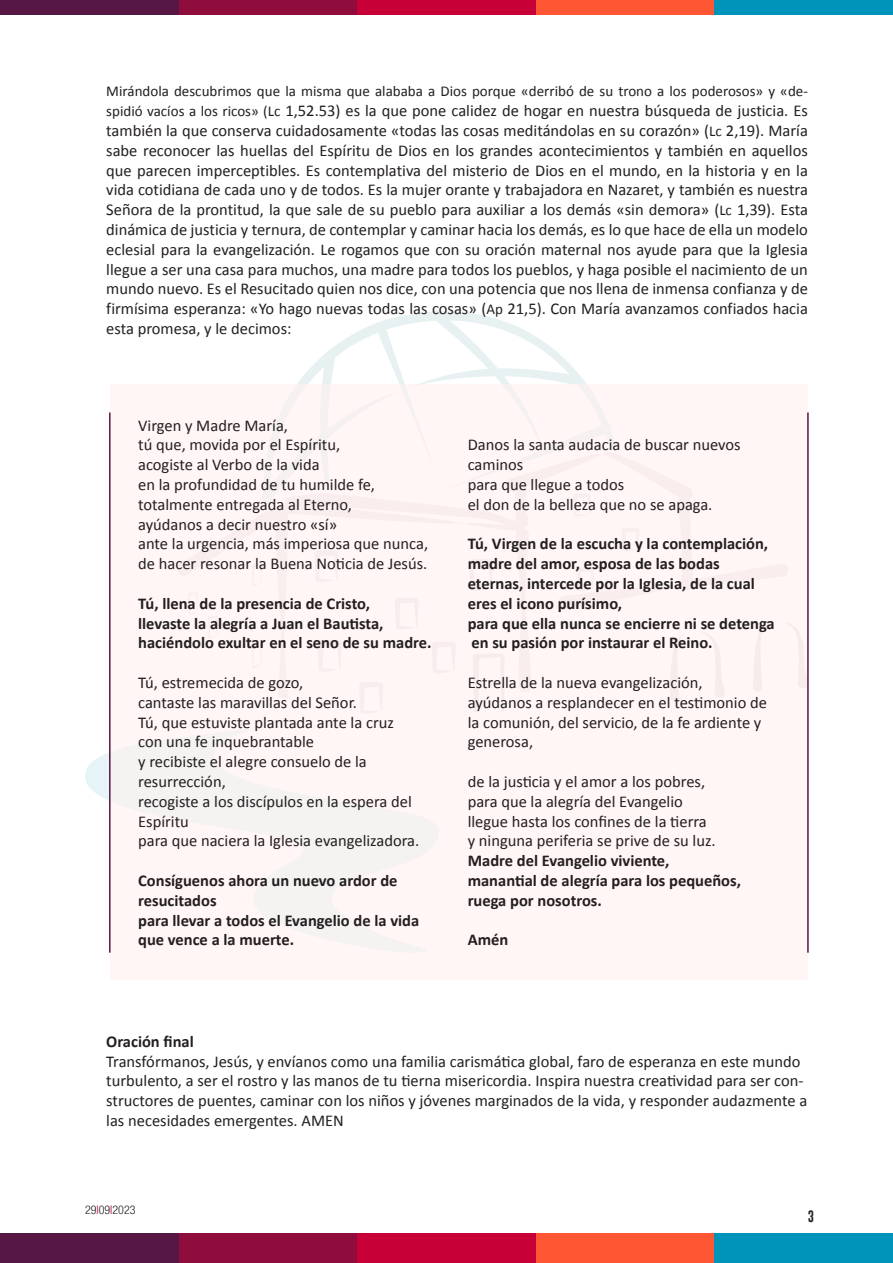
<style>
.page{position:relative;width:893px;height:1263px;background:#fff}
.page>*{position:absolute;margin:0;border:0;box-sizing:border-box;transform-origin:0 0}
.t1{font:16.5px/19.8px "Calibri";color:#231f20}
.t2{font:700 16.5px/19.8px "Calibri";color:#231f20}
.t3{font:15px "Calibri";color:#231f20}
.t4{font:300 condensed 12px "Helvetica Neue";color:#231f20}
.t5{font:12px "Gobold";color:#231f20}
.s1{font-size:15px}
.s2{color:#c70038}
</style>
<div class="page">
<svg style="left:297px;top:310px;width:289px;height:74px"></svg>
<svg style="left:85px;top:753px;width:24px;height:48px"></svg>
<div style="left:179px;top:1234px;width:178px;height:29px;background:#8f0d3d"></div>
<div style="left:179px;top:0;width:178px;height:15px;background:#8f0d3d"></div>
<div style="left:357px;top:1234px;width:179px;height:29px;background:#c70038"></div>
<div style="left:357px;top:0;width:179px;height:15px;background:#c70038"></div>
<div style="left:536px;top:1234px;width:178px;height:29px;background:#ff5733"></div>
<div style="left:536px;top:0;width:178px;height:15px;background:#ff5733"></div>
<div style="left:714px;top:1234px;width:179px;height:29px;background:#0094ba"></div>
<div style="left:714px;top:0;width:179px;height:15px;background:#0094ba"></div>
<div style="left:0;top:1234px;width:179px;height:29px;background:#571745"></div>
<div style="left:0;top:0;width:179px;height:15px;background:#571745"></div>
<div style="left:111px;top:384px;width:697px;height:595px;background:#fff1ef"></div>
<hr style="left:109px;top:412px;width:2px;height:541px;background:#571745">
<hr style="left:807px;top:412px;width:2px;height:541px;background:#571745">
<p class="t3" style="left:106px;top:81px;width:703px">Mirándola descubrimos que la misma que alababa a Dios porque «derribó de su trono a los poderosos» y «de-</p>
<p class="t1" style="left:106px;top:100px;width:703px;text-align:justify"><span class="s1">spidió vacíos a los ricos» (Lc</span> 1,52.53) es la que pone calidez de hogar en nuestra búsqueda de justicia. Es también la que conserva cuidadosamente «todas las cosas meditándolas en su corazón» (<span class="s1">Lc</span> 2,19). María sabe reconocer las huellas del Espíritu de Dios en los grandes acontecimientos y también en aquellos que parecen imperceptibles. Es contemplativa del misterio de Dios en el mundo, en la historia y en la vida cotidiana de cada uno y de todos. Es la mujer orante y trabajadora en Nazaret, y también es nuestra Señora de la prontitud, la que sale de su pueblo para auxiliar a los demás «sin demora» (<span class="s1">Lc</span> 1,39). Esta dinámica de justicia y ternura, de contemplar y caminar hacia los demás, es lo que hace de ella un modelo eclesial para la evangelización. Le rogamos que con su oración maternal nos ayude para que la Iglesia llegue a ser una casa para muchos, una madre para todos los pueblos, y haga posible el nacimiento de un mundo nuevo. Es el Resucitado quien nos dice, con una potencia que nos llena de inmensa confianza y de firmísima esperanza: «Yo hago nuevas todas las cosas» (<span class="s1">Ap</span> 21,5). Con María avanzamos confiados hacia esta promesa, y le decimos:</p>
<p class="t1" style="left:138px;top:415px;width:291px">Virgen y Madre María,<br>tú que, movida por el Espíritu,<br>acogiste al Verbo de la vida<br>en la profundidad de tu humilde fe, totalmente entregada al Eterno,<br>ayúdanos a decir nuestro «sí»<br>ante la urgencia, más imperiosa que nunca, de hacer resonar la Buena Noticia de Jesús.</p>
<p class="t2" style="left:138px;top:593px;width:295px">Tú, llena de la presencia de Cristo,<br>llevaste la alegría a Juan el Bautista, haciéndolo exultar en el seno de su madre.</p>
<p class="t1" style="left:138px;top:672px;width:283px">Tú, estremecida de gozo,<br>cantaste las maravillas del Señor.<br>Tú, que estuviste plantada ante la cruz con una fe inquebrantable<br>y recibiste el alegre consuelo de la resurrección,<br>recogiste a los discípulos en la espera del<br>Espíritu<br>para que naciera la Iglesia evangelizadora.</p>
<p class="t2" style="left:138px;top:870px;width:283px">Consíguenos ahora un nuevo ardor de resucitados<br>para llevar a todos el Evangelio de la vida que vence a la muerte.</p>
<p class="t1" style="left:468px;top:434px;width:274px">Danos la santa audacia de buscar nuevos caminos<br>para que llegue a todos<br>el don de la belleza que no se apaga.</p>
<p class="t2" style="left:468px;top:533px;width:308px">Tú, Virgen de la escucha y la contemplación, madre del amor, esposa de las bodas eternas, intercede por la Iglesia, de la cual eres el icono purísimo,<br>para que ella nunca se encierre ni se detenga en su pasión por instaurar el Reino.</p>
<p class="t1" style="left:468px;top:672px;width:301px">Estrella de la nueva evangelización, ayúdanos a resplandecer en el testimonio de la comunión, del servicio, de la fe ardiente y generosa,</p>
<p class="t1" style="left:468px;top:771px;width:249px">de la justicia y el amor a los pobres, para que la alegría del Evangelio llegue hasta los confines de la tierra y ninguna periferia se prive de su luz.</p>
<p class="t2" style="left:468px;top:850px;width:275px">Madre del Evangelio viviente, manantial de alegría para los pequeños, ruega por nosotros.</p>
<p class="t2" style="left:468px;top:929px;width:42px">Amén</p>
<p class="t2" style="left:106px;top:1031px;width:89px">Oración final</p>
<p class="t1" style="left:106px;top:1051px;width:702px">Transfórmanos, Jesús, y envíanos como una familia carismática global, faro de esperanza en este mundo turbulento, a ser el rostro y las manos de tu tierna misericordia. Inspira nuestra creatividad para ser con&shy;structores de puentes, caminar con los niños y jóvenes marginados de la vida, y responder audazmente a las necesidades emergentes. AMEN</p>
<p class="t4" style="left:85px;top:1202px;width:52px">29<span class="s2">I</span>09<span class="s2">I</span>2023</p>
<p class="t5" style="left:808px;top:1209px;width:8px">3</p>
</div>
